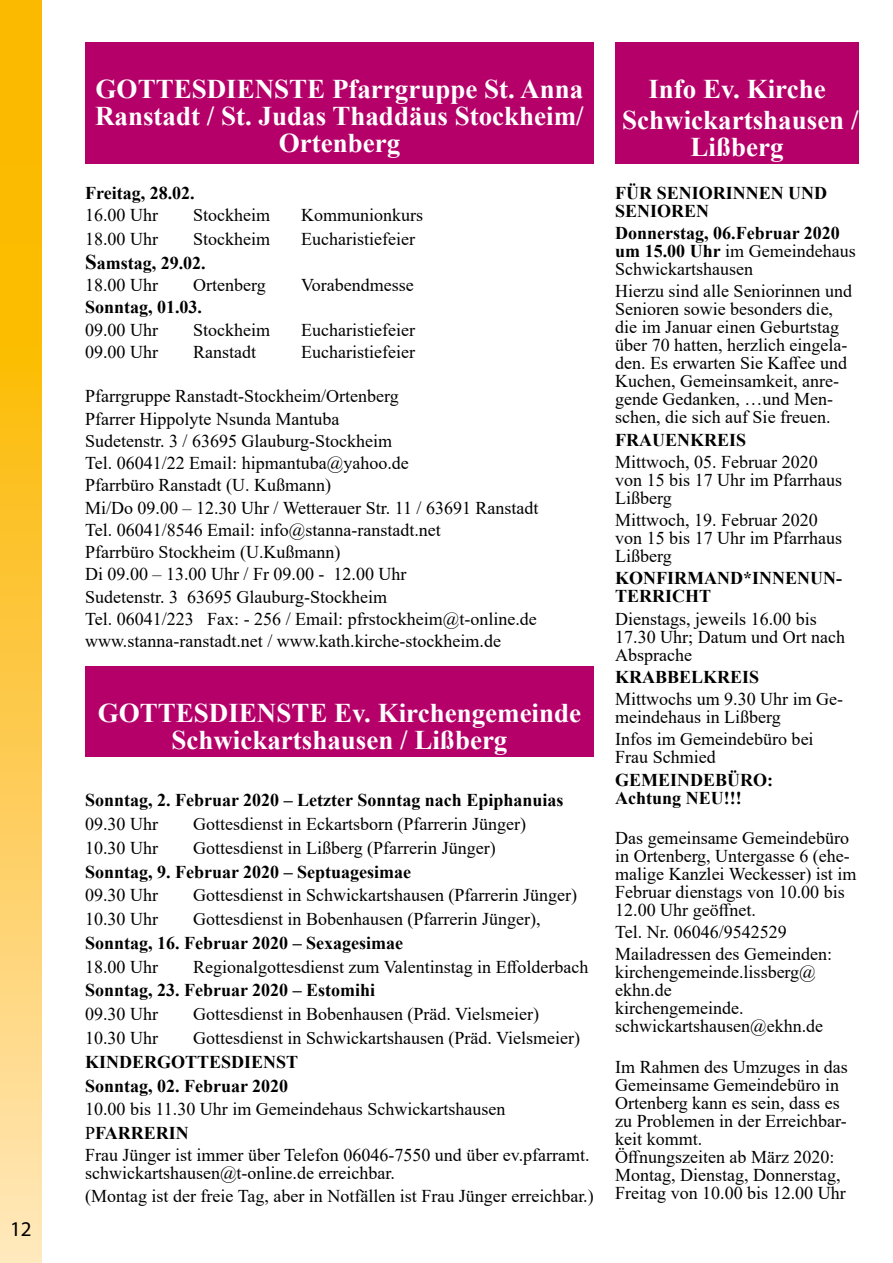
<style>
.page{position:relative;width:893px;height:1263px;background:#fff}
.page>*{position:absolute;margin:0;border:0;box-sizing:border-box;transform-origin:0 0}
.t1{font:700 27px/27px "Times New Roman";color:#fff;text-align:center}
.t2{font:21px "Myriad Pro";color:#000}
.t3{font:18px/18px "Times New Roman";color:#000}
.t4{font:700 18px/18px "Times New Roman";color:#000}
.s1{font-size:21px}
.s2{font-weight:400}
.s3{font-weight:700}
</style>
<div class="page">
<svg style="left:0;top:0;width:42px;height:1263px"></svg>
<div style="left:85px;top:43px;width:509px;height:121px;background:#b50069"></div>
<div style="left:85px;top:666px;width:509px;height:91px;background:#b50069"></div>
<div style="left:615px;top:43px;width:244px;height:121px;background:#b50069"></div>
<p class="t2" style="left:10px;top:1216px;width:23px">12</p>
<h1 class="t1" style="left:95px;top:75px;width:490px">GOTTESDIENSTE Pfarrgruppe St. Anna<br>Ranstadt / St. Judas Thaddäus Stockheim/<br>Ortenberg</h1>
<p class="t4" style="left:85px;top:184px;width:111px">Freitag, 28.02.</p>
<p class="t3" style="left:85px;top:206px;width:74px">16.00 Uhr</p>
<p class="t3" style="left:193px;top:206px;width:79px">Stockheim</p>
<p class="t3" style="left:301px;top:206px;width:124px">Kommunionkurs</p>
<p class="t3" style="left:85px;top:230px;width:74px">18.00 Uhr</p>
<p class="t3" style="left:193px;top:230px;width:79px">Stockheim</p>
<p class="t3" style="left:301px;top:230px;width:115px">Eucharistiefeier</p>
<p class="t4" style="left:85px;top:251px;width:122px;line-height:22.2px"><span class="s1">S</span>amstag, 29.02.<br><span class="s2">18.00 Uhr</span></p>
<p class="t3" style="left:193px;top:276px;width:74px">Ortenberg</p>
<p class="t3" style="left:301px;top:276px;width:114px">Vorabendmesse</p>
<p class="t4" style="left:85px;top:298px;width:119px">Sonntag, 01.03.</p>
<p class="t3" style="left:85px;top:320px;width:74px">09.00 Uhr</p>
<p class="t3" style="left:193px;top:320px;width:79px">Stockheim</p>
<p class="t3" style="left:301px;top:320px;width:115px">Eucharistiefeier</p>
<p class="t3" style="left:85px;top:342px;width:74px">09.00 Uhr</p>
<p class="t3" style="left:193px;top:342px;width:65px">Ranstadt</p>
<p class="t3" style="left:301px;top:342px;width:115px">Eucharistiefeier</p>
<p class="t3" style="left:85px;top:385px;width:455px;line-height:22.2px">Pfarrgruppe Ranstadt-Stockheim/Ortenberg<br>Pfarrer Hippolyte Nsunda Mantuba<br>Sudetenstr. 3 / 63695 Glauburg-Stockheim<br>Tel. 06041/22 Email: hipmantuba@yahoo.de<br>Pfarrbüro Ranstadt (U. Kußmann)<br>Mi/Do 09.00 – 12.30 Uhr / Wetterauer Str. 11 / 63691 Ranstadt Tel. 06041/8546 Email: info@stanna-ranstadt.net<br>Pfarrbüro Stockheim (U.Kußmann)<br>Di 09.00 – 13.00 Uhr / Fr 09.00 - 12.00 Uhr<br>Sudetenstr. 3 63695 Glauburg-Stockheim<br>Tel. 06041/223 Fax: - 256 / Email: pfrstockheim@t-online.de www.stanna-ranstadt.net / www.kath.kirche-stockheim.de</p>
<h1 class="t1" style="left:98px;top:698px;width:485px">GOTTESDIENSTE Ev. Kirchengemeinde<br>Schwickartshausen / Lißberg</h1>
<p class="t4" style="left:85px;top:791px;width:480px">Sonntag, 2. Februar 2020 – Letzter Sonntag nach Epiphanuias</p>
<p class="t3" style="left:85px;top:814px;width:74px">09.30 Uhr</p>
<p class="t3" style="left:193px;top:814px;width:334px">Gottesdienst in Eckartsborn (Pfarrerin Jünger)</p>
<p class="t3" style="left:85px;top:838px;width:74px">10.30 Uhr</p>
<p class="t3" style="left:193px;top:838px;width:304px">Gottesdienst in Lißberg (Pfarrerin Jünger)</p>
<p class="t4" style="left:85px;top:862px;width:328px">Sonntag, 9. Februar 2020 – Septuagesimae</p>
<p class="t3" style="left:85px;top:886px;width:74px">09.30 Uhr</p>
<p class="t3" style="left:193px;top:886px;width:385px">Gottesdienst in Schwickartshausen (Pfarrerin Jünger)</p>
<p class="t3" style="left:85px;top:909px;width:74px">10.30 Uhr</p>
<p class="t3" style="left:193px;top:909px;width:349px">Gottesdienst in Bobenhausen (Pfarrerin Jünger),</p>
<p class="t4" style="left:85px;top:933px;width:320px">Sonntag, 16. Februar 2020 – Sexagesimae</p>
<p class="t3" style="left:85px;top:957px;width:74px">18.00 Uhr</p>
<p class="t3" style="left:193px;top:957px;width:397px">Regionalgottesdienst zum Valentinstag in Effolderbach</p>
<p class="t4" style="left:85px;top:981px;width:292px">Sonntag, 23. Februar 2020 – Estomihi</p>
<p class="t3" style="left:85px;top:1005px;width:74px">09.30 Uhr</p>
<p class="t3" style="left:193px;top:1005px;width:348px">Gottesdienst in Bobenhausen (Präd. Vielsmeier)</p>
<p class="t3" style="left:85px;top:1028px;width:74px">10.30 Uhr</p>
<p class="t3" style="left:193px;top:1028px;width:389px">Gottesdienst in Schwickartshausen (Präd. Vielsmeier)</p>
<p class="t4" style="left:85px;top:1049px;width:215px;line-height:23.7px">KINDERGOTTESDIENST<br>Sonntag, 02. Februar 2020</p>
<p class="t3" style="left:85px;top:1097px;width:506px;line-height:23px">10.00 bis 11.30 Uhr im Gemeindehaus Schwickartshausen<br>P<span class="s3">FARRERIN<br></span>Frau Jünger ist immer über Telefon 06046-7550 und über ev.pfarramt.</p>
<p class="t3" style="left:85px;top:1161px;width:510px;line-height:22.2px">schwickartshausen@t-online.de erreichbar.<br>(Montag ist der freie Tag, aber in Notfällen ist Frau Jünger erreichbar.)</p>
<h1 class="t1" style="left:622px;top:73px;width:238px;line-height:31.2px">Info Ev. Kirche<br>Schwickartshausen /</h1>
<h1 class="t1" style="left:690px;top:133px;width:95px">Lißberg</h1>
<p class="t4" style="left:615px;top:183px;width:213px">FÜR SENIORINNEN UND<br>SENIOREN</p>
<p class="t4" style="left:615px;top:224px;width:242px">Donnerstag, 06.Februar 2020 um 15.00 Uhr <span class="s2">im Gemeindehaus<br>Schwickartshausen</span></p>
<p class="t3" style="left:615px;top:282px;width:238px">Hierzu sind alle Seniorinnen und<br>Senioren sowie besonders die, die im Januar einen Geburtstag über 70 hatten, herzlich eingela&shy;den. Es erwarten Sie Kaffee und<br>Kuchen, Gemeinsamkeit, anre&shy;gende Gedanken, …und Men&shy;schen, die sich auf Sie freuen.</p>
<p class="t4" style="left:615px;top:430px;width:133px">FRAUENKREIS</p>
<p class="t3" style="left:615px;top:452px;width:228px">Mittwoch, 05. Februar 2020 von 15 bis 17 Uhr im Pfarrhaus<br>Lißberg</p>
<p class="t3" style="left:615px;top:510px;width:228px">Mittwoch, 19. Februar 2020 von 15 bis 17 Uhr im Pfarrhaus<br>Lißberg</p>
<p class="t4" style="left:615px;top:569px;width:228px">KONFIRMAND*INNENUN-<br>TERRICHT</p>
<p class="t3" style="left:615px;top:609px;width:231px">Dienstags, jeweils 16.00 bis<br>17.30 Uhr; Datum und Ort nach<br>Absprache</p>
<p class="t4" style="left:615px;top:667px;width:146px">KRABBELKREIS</p>
<p class="t3" style="left:615px;top:689px;width:229px">Mittwochs um 9.30 Uhr im Ge&shy;meindehaus in Lißberg</p>
<p class="t3" style="left:615px;top:730px;width:200px">Infos im Gemeindebüro bei<br>Frau Schmied</p>
<p class="t4" style="left:615px;top:770px;width:160px">GEMEINDEBÜRO:<br>Achtung NEU!!!</p>
<p class="t3" style="left:615px;top:828px;width:243px">Das gemeinsame Gemeindebüro in Ortenberg, Untergasse 6 (ehe&shy;malige Kanzlei Weckesser) ist im<br>Februar dienstags von 10.00 bis<br>12.00 Uhr geöffnet.</p>
<p class="t3" style="left:615px;top:920px;width:218px;line-height:22.2px">Tel. Nr. 06046/9542529<br>Mailadressen des Gemeinden:</p>
<p class="t3" style="left:615px;top:963px;width:210px">kirchengemeinde.lissberg@ ekhn.de<br>kirchengemeinde. schwickartshausen@ekhn.de</p>
<p class="t3" style="left:615px;top:1057px;width:234px">Im Rahmen des Umzuges in das<br>Gemeinsame Gemeindebüro in<br>Ortenberg kann es sein, dass es zu Problemen in der Erreichbar&shy;keit kommt.<br>Öffnungszeiten ab März 2020:<br>Montag, Dienstag, Donnerstag,<br>Freitag von 10.00 bis 12.00 Uhr</p>
</div>
